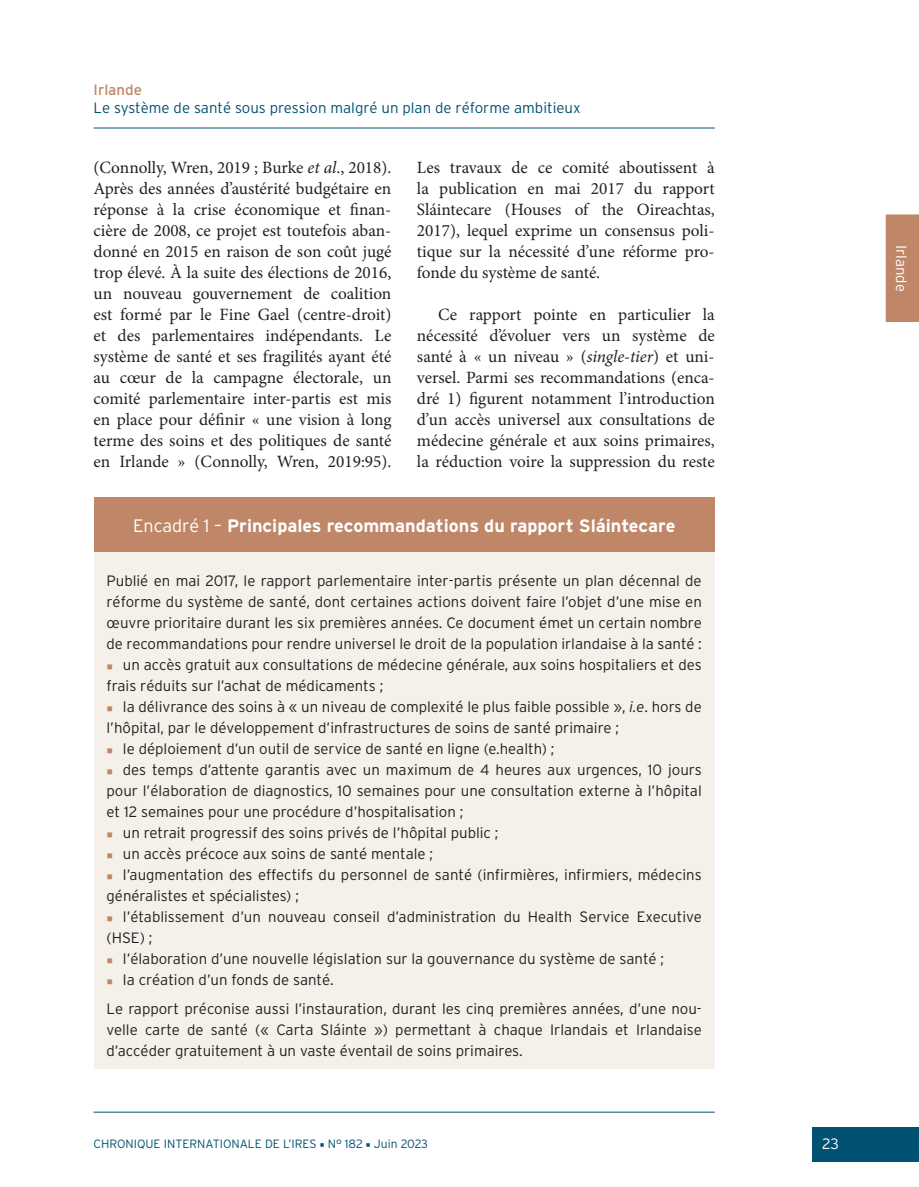
<style>
.page{position:relative;width:919px;height:1187px;background:#fff}
.page>*{position:absolute;margin:0;border:0;box-sizing:border-box;transform-origin:0 0}
.TITRE_ENCADRE{font:700 18px "Interstate";color:#fff}
.t1{font:17.25px/21px "Minion Pro";letter-spacing:-.005em;color:#231f20;text-align:justify}
.ENCADRE_POUCE{font:300 15px/21px "Interstate";color:#231f20}
.ENCADRE{font:300 15px/21px "Interstate";color:#231f20;text-align:justify}
.t2{font:300 15px "Interstate";color:#015272}
.t3{font:300 15px "Interstate";color:#fff}
.t4{font:15px "Interstate";color:#bf8667}
.t5{font:300 12px "Interstate";color:#015272}
.s1{font-style:italic}
.s2{font-weight:300}
.s3{font-family:"Minion Pro";font-weight:400;font-size:16.5px;color:#bf8667}
.s4{font-family:"Minion Pro";font-weight:400}
</style>
<div class="page">
<div style="left:812px;top:1127px;width:106px;height:34px;background:#015272"></div>
<hr style="left:94px;top:128px;width:620px;height:1px;background:#015272">
<hr style="left:94px;top:1111px;width:620px;height:1px;background:#015272">
<div style="left:885px;top:214px;width:33px;height:108px;background:#bf8667"></div>
<div style="left:94px;top:497px;width:620px;height:55px;background:#bf8667"></div>
<div style="left:94px;top:552px;width:620px;height:517px;background:#f6f0ea"></div>
<p class="t4" style="left:94px;top:81px;width:50px">Irlande</p>
<p class="t2" style="left:94px;top:99px;width:488px">Le système de santé sous pression malgré un plan de réforme ambitieux</p>
<p class="t1" style="left:94px;top:157px;width:299px">(Connolly, Wren, 2019 ; Burke <span class="s1">et al</span>., 2018).<br>Après des années d’austérité budgétaire en réponse à la crise économique et finan&shy;cière de 2008, ce projet est toutefois aban&shy;donné en 2015 en raison de son coût jugé trop élevé. À la suite des élections de 2016, un nouveau gouvernement de coalition est formé par le Fine Gael (centre-droit) et des parlementaires indépendants. Le système de santé et ses fragilités ayant été au cœur de la campagne électorale, un comité parlementaire inter-partis est mis en place pour définir « une vision à long terme des soins et des politiques de santé en Irlande » (Connolly, Wren, 2019:95).</p>
<p class="t1" style="left:417px;top:157px;width:299px">Les travaux de ce comité aboutissent à la publication en mai 2017 du rapport Sláintecare (Houses of the Oireachtas, 2017), lequel exprime un consensus poli&shy;tique sur la nécessité d’une réforme pro&shy;fonde du système de santé.</p>
<p class="t1" style="left:417px;top:304px;width:299px;text-indent:21px">Ce rapport pointe en particulier la nécessité d’évoluer vers un système de santé à « un niveau » (<span class="s1">single-tier</span>) et uni&shy;versel. Parmi ses recommandations (enca&shy;dré 1) figurent notamment l’introduction d’un accès universel aux consultations de médecine générale et aux soins primaires, la réduction voire la suppression du reste</p>
<p class="TITRE_ENCADRE" style="left:133px;top:515px;width:544px"><span class="s2">Encadré 1 –</span> Principales recommandations du rapport Sláintecare</p>
<p class="ENCADRE" style="left:106px;top:569px;width:596px">Publié en mai 2017, le rapport parlementaire inter-partis présente un plan décennal de réforme du système de santé, dont certaines actions doivent faire l’objet d’une mise en œuvre prioritaire durant les six premières années. Ce document émet un certain nombre de recommandations pour rendre universel le droit de la population irlandaise à la santé :</p>
<p class="ENCADRE_POUCE" style="left:106px;top:653px;width:596px"><span class="s3">■</span> un accès gratuit aux consultations de médecine générale, aux soins hospitaliers et des frais réduits sur l’achat de médicaments ;</p>
<p class="ENCADRE_POUCE" style="left:106px;top:695px;width:596px"><span class="s3">■</span> la délivrance des soins à « un niveau de complexité le plus faible possible », <span class="s1">i.e</span>. hors de l’hôpital, par le développement d’infrastructures de soins de santé primaire ;</p>
<p class="ENCADRE_POUCE" style="left:106px;top:737px;width:449px"><span class="s3">■</span> le déploiement d’un outil de service de santé en ligne (e.health) ;</p>
<p class="ENCADRE_POUCE" style="left:106px;top:758px;width:596px;text-align:justify"><span class="s3">■</span> des temps d’attente garantis avec un maximum de 4 heures aux urgences, 10 jours pour l’élaboration de diagnostics, 10 semaines pour une consultation externe à l’hôpital et 12 semaines pour une procédure d’hospitalisation ;</p>
<p class="ENCADRE_POUCE" style="left:106px;top:821px;width:393px"><span class="s3">■</span> un retrait progressif des soins privés de l’hôpital public ;</p>
<p class="ENCADRE_POUCE" style="left:106px;top:842px;width:328px"><span class="s3">■</span> un accès précoce aux soins de santé mentale ;</p>
<p class="ENCADRE_POUCE" style="left:106px;top:863px;width:596px"><span class="s3">■</span> l’augmentation des effectifs du personnel de santé (infirmières, infirmiers, médecins généralistes et spécialistes) ;</p>
<p class="ENCADRE_POUCE" style="left:106px;top:905px;width:596px"><span class="s3">■</span> l’établissement d’un nouveau conseil d’administration du Health Service Executive (HSE) ;</p>
<p class="ENCADRE_POUCE" style="left:106px;top:947px;width:559px"><span class="s3">■</span> l’élaboration d’une nouvelle législation sur la gouvernance du système de santé ;</p>
<p class="ENCADRE_POUCE" style="left:106px;top:968px;width:229px"><span class="s3">■</span> la création d’un fonds de santé.</p>
<p class="ENCADRE" style="left:106px;top:998px;width:596px">Le rapport préconise aussi l’instauration, durant les cinq premières années, d’une nou&shy;velle carte de santé (« Carta Sláinte ») permettant à chaque Irlandais et Irlandaise d’accéder gratuitement à un vaste éventail de soins primaires.</p>
<p class="t5" style="left:94px;top:1137px;width:336px">CHRONIQUE INTERNATIONALE DE L’IRES <span class="s4">■</span> N° 182 <span class="s4">■</span> Juin 2023</p>
<p class="t3" style="left:822px;top:1135px;width:18px">23</p>
<p class="t3" style="left:909px;top:245px;width:49px;rotate:90deg">Irlande</p>
</div>
